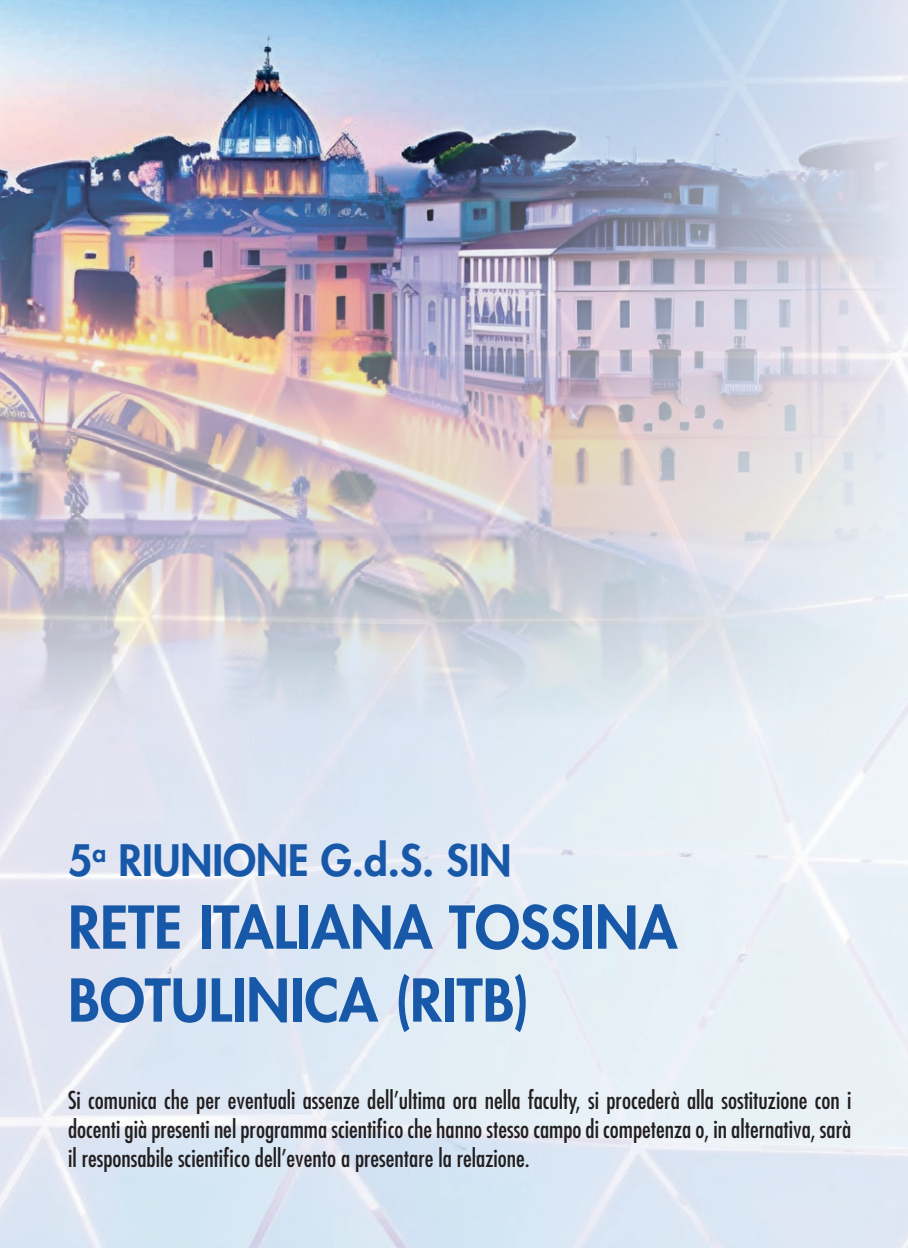
<style>
.page{position:relative;width:908px;height:1248px;background:#fff}
.page>*{position:absolute;margin:0;border:0;box-sizing:border-box;transform-origin:0 0}
.t1{font:800 57.4px/72.8px "Futura Std";color:#1758a8}
.t2{font:800 42px "Futura Std";color:#1758a8}
.t3{font:condensed 24px/28.8px "Futura Std";color:#231f20;text-align:justify}
</style>
<div class="page">
<img style="left:0;top:0;width:907px;height:808px">
<h2 class="t2" style="left:68px;top:833px;width:444px">5<sup>a</sup> RIUNIONE G.d.S. SIN</h2>
<h1 class="t1" style="left:68px;top:891px;width:610px">RETE ITALIANA TOSSINA<br>BOTULINICA (RITB)</h1>
<p class="t3" style="left:68px;top:1085px;width:784px">Si comunica che per eventuali assenze dell’ultima ora nella faculty, si procederà alla sostituzione con i docenti già presenti nel programma scientifico che hanno stesso campo di competenza o, in alternativa, sarà il responsabile scientifico dell’evento a presentare la relazione.</p>
</div>
